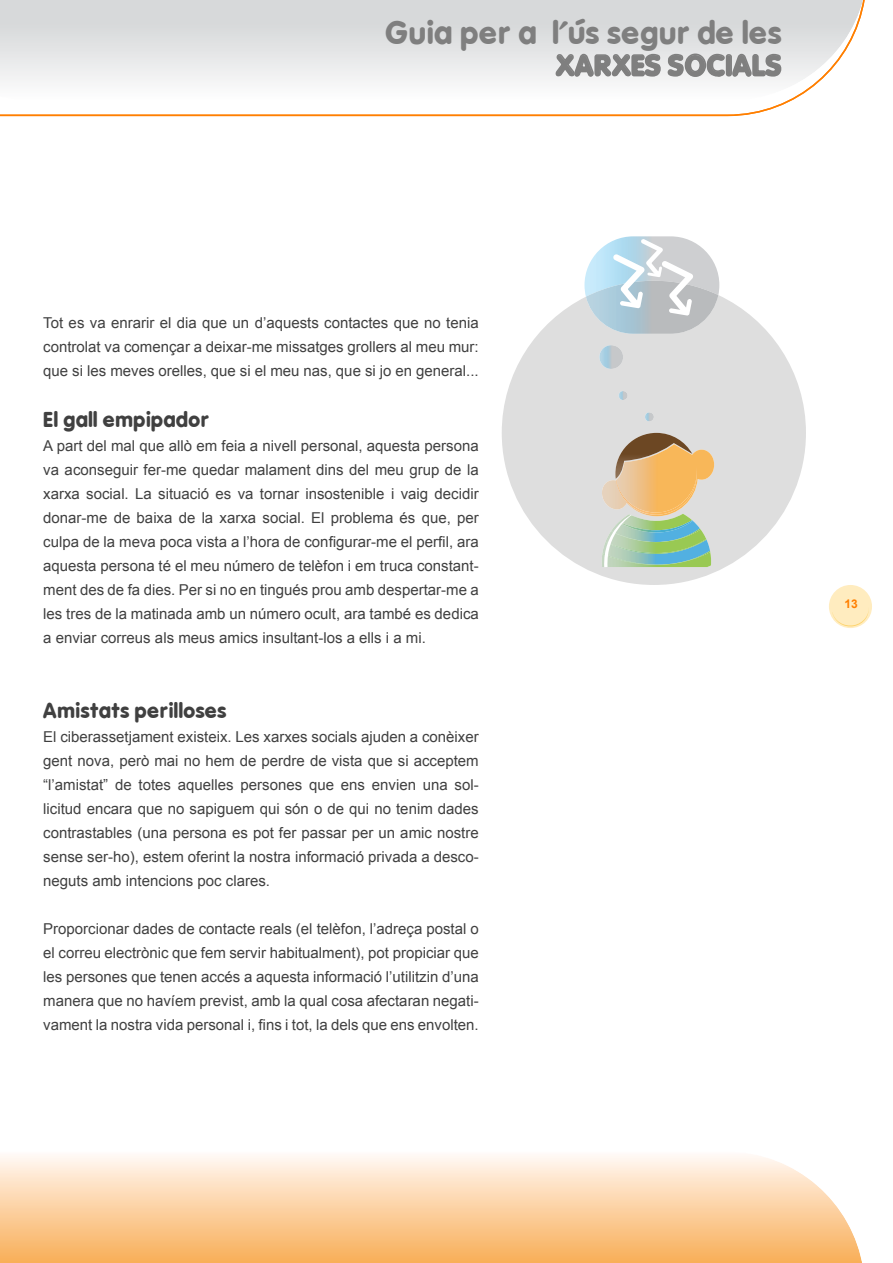
<style>
.page{position:relative;width:893px;height:1263px;background:#fff}
.page>*{position:absolute;margin:0;border:0;box-sizing:border-box;transform-origin:0 0}
.t1{font:700 31.65px "Vagabond";color:#7f7f7f}
.t2{font:700 28.65px "Vagabond";color:#7f7f7f}
.t3{font:700 21px "Vagabond";color:#404040}
.t4{font:15px/24px "Arial";color:#404040;text-align:justify}
.t5{font:700 12px "Arial";color:#ff7f00}
</style>
<div class="page">
<img style="left:0;top:1156px;width:812px;height:107px">
<svg style="left:0;top:0;width:865px;height:117px"></svg>
<img style="left:0;top:0;width:863px;height:100px">
<div style="left:829px;top:585px;width:43px;height:43px;background:#ffecbf;border-radius:50%"></div>
<svg style="left:554px;top:53px;width:228px;height:25px;background:#c9caca"></svg>
<svg style="left:832px;top:611px;width:38px;height:17px"></svg>
<img style="left:584px;top:236px;width:135px;height:59px">
<svg style="left:502px;top:295px;width:304px;height:290px;fill:#dedede"></svg>
<img style="left:586px;top:281px;width:132px;height:53px">
<img style="left:631px;top:516px;width:61px;height:4px">
<img style="left:693px;top:521px;width:7px;height:7px">
<img style="left:631px;top:520px;width:62px;height:8px">
<img style="left:631px;top:552px;width:80px;height:15px">
<img style="left:631px;top:551px;width:79px;height:14px">
<img style="left:701px;top:529px;width:5px;height:10px">
<img style="left:631px;top:528px;width:70px;height:11px">
<img style="left:631px;top:539px;width:75px;height:15px">
<svg style="left:602px;top:516px;width:29px;height:51px"></svg>
<img style="left:600px;top:444px;width:114px;height:72px">
<img style="left:616px;top:465px;width:82px;height:50px">
<img style="left:615px;top:433px;width:77px;height:46px">
<img style="left:599px;top:345px;width:24px;height:24px">
<svg style="left:619px;top:391px;width:9px;height:9px"></svg>
<svg style="left:645px;top:412px;width:9px;height:9px"></svg>
<svg style="left:613px;top:239px;width:80px;height:77px"></svg>
<h1 class="t1" style="left:385px;top:18px;width:399px">Guia per a l’ús segur de les</h1>
<h2 class="t2" style="left:556px;top:53px;width:228px">XARXES SOCIALS</h2>
<p class="t4" style="left:43px;top:312px;width:437px">Tot es va enrarir el dia que un d’aquests contactes que no tenia controlat va començar a deixar-me missatges grollers al meu mur: que si les meves orelles, que si el meu nas, que si jo en general...</p>
<h3 class="t3" style="left:43px;top:410px;width:168px">El gall empipador</h3>
<p class="t4" style="left:43px;top:435px;width:437px">A part del mal que allò em feia a nivell personal, aquesta persona va aconseguir fer-me quedar malament dins del meu grup de la xarxa social. La situació es va tornar insostenible i vaig decidir donar-me de baixa de la xarxa social. El problema és que, per culpa de la meva poca vista a l’hora de configurar-me el perfil, ara aquesta persona té el meu número de telèfon i em truca constant&shy;ment des de fa dies. Per si no en tingués prou amb despertar-me a les tres de la matinada amb un número ocult, ara també es dedica a enviar correus als meus amics insultant-los a ells i a mi.</p>
<h3 class="t3" style="left:43px;top:701px;width:185px">Amistats perilloses</h3>
<p class="t4" style="left:43px;top:726px;width:437px">El ciberassetjament existeix. Les xarxes socials ajuden a conèixer gent nova, però mai no hem de perdre de vista que si acceptem “l’amistat” de totes aquelles persones que ens envien una sol&shy;licitud encara que no sapiguem qui són o de qui no tenim dades contrastables (una persona es pot fer passar per un amic nostre sense ser-ho), estem oferint la nostra informació privada a desco&shy;neguts amb intencions poc clares.</p>
<p class="t4" style="left:43px;top:918px;width:437px">Proporcionar dades de contacte reals (el telèfon, l’adreça postal o el correu electrònic que fem servir habitualment), pot propiciar que les persones que tenen accés a aquesta informació l’utilitzin d’una manera que no havíem previst, amb la qual cosa afectaran negati&shy;vament la nostra vida personal i, fins i tot, la dels que ens envolten.</p>
<p class="t5" style="left:844px;top:599px;width:15px">13</p>
</div>
